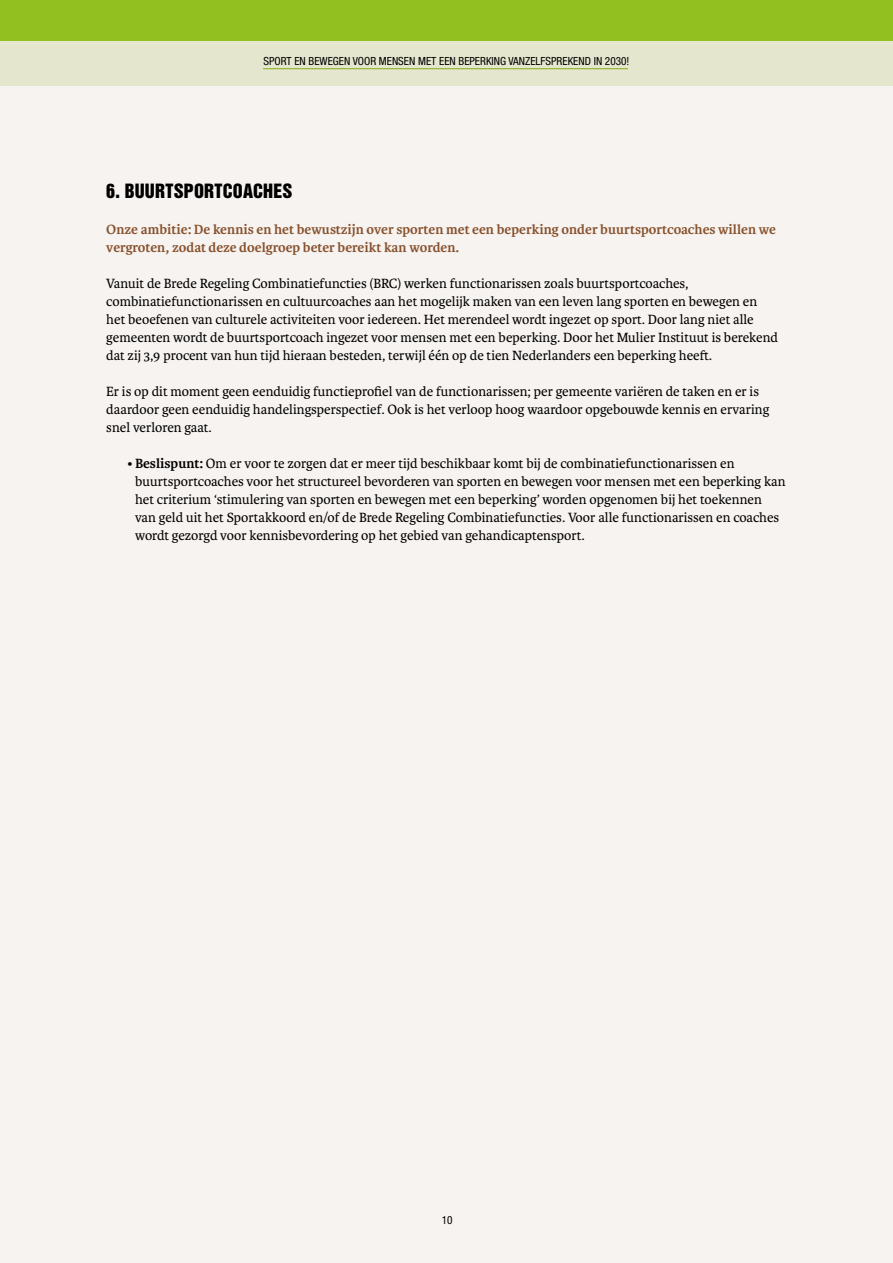
<style>
.page{position:relative;width:893px;height:1263px;background:#f7f3f0}
.page>*{position:absolute;margin:0;border:0;box-sizing:border-box;transform-origin:0 0}
.t1{font:18px "Helvetica Inserat";letter-spacing:.005em;color:#000}
.t2{font:14.25px/18px "Karmina";color:#000}
.t3{font:700 14.25px/18px "Karmina";color:#87522e}
.t4{font:condensed 11.25px "Helvetica Neue LT Std";color:#000}
.s1{font-weight:700}
</style>
<div class="page">
<div style="left:0;top:0;width:893px;height:86px;background:#e4e7cd"></div>
<div style="left:0;top:0;width:893px;height:40px;background:#92c020"></div>
<p class="t4" style="left:263px;top:55px;width:367px">SPORT EN BEWEGEN VOOR MENSEN MET EEN BEPERKING VANZELFSPREKEND IN 2030!</p>
<p class="t1" style="left:106px;top:180px;width:188px">6. BUURTSPORTCOACHES</p>
<p class="t3" style="left:106px;top:221px;width:671px">Onze ambitie: De kennis en het bewustzijn over sporten met een beperking onder buurtsportcoaches willen we vergroten, zodat deze doelgroep beter bereikt kan worden.</p>
<p class="t2" style="left:106px;top:275px;width:673px">Vanuit de Brede Regeling Combinatiefuncties (BRC) werken functionarissen zoals buurtsportcoaches, combinatiefunctionarissen en cultuurcoaches aan het mogelijk maken van een leven lang sporten en bewegen en het beoefenen van culturele activiteiten voor iedereen. Het merendeel wordt ingezet op sport. Door lang niet alle gemeenten wordt de buurtsportcoach ingezet voor mensen met een beperking. Door het Mulier Instituut is berekend dat zij 3,9 procent van hun tijd hieraan besteden, terwijl één op de tien Nederlanders een beperking heeft.</p>
<p class="t2" style="left:106px;top:383px;width:664px">Er is op dit moment geen eenduidig functieprofiel van de functionarissen; per gemeente variëren de taken en er is daardoor geen eenduidig handelingsperspectief. Ook is het verloop hoog waardoor opgebouwde kennis en ervaring snel verloren gaat.</p>
<p class="t2" style="left:135px;top:455px;width:652px;text-indent:-8px">• <span class="s1">Beslispunt:</span> Om er voor te zorgen dat er meer tijd beschikbaar komt bij de combinatiefunctionarissen en buurtsportcoaches voor het structureel bevorderen van sporten en bewegen voor mensen met een beperking kan het criterium ‘stimulering van sporten en bewegen met een beperking’ worden opgenomen bij het toekennen van geld uit het Sportakkoord en/of de Brede Regeling Combinatiefuncties. Voor alle functionarissen en coaches wordt gezorgd voor kennisbevordering op het gebied van gehandicaptensport.</p>
<p class="t4" style="left:442px;top:1214px;width:12px">10</p>
</div>
